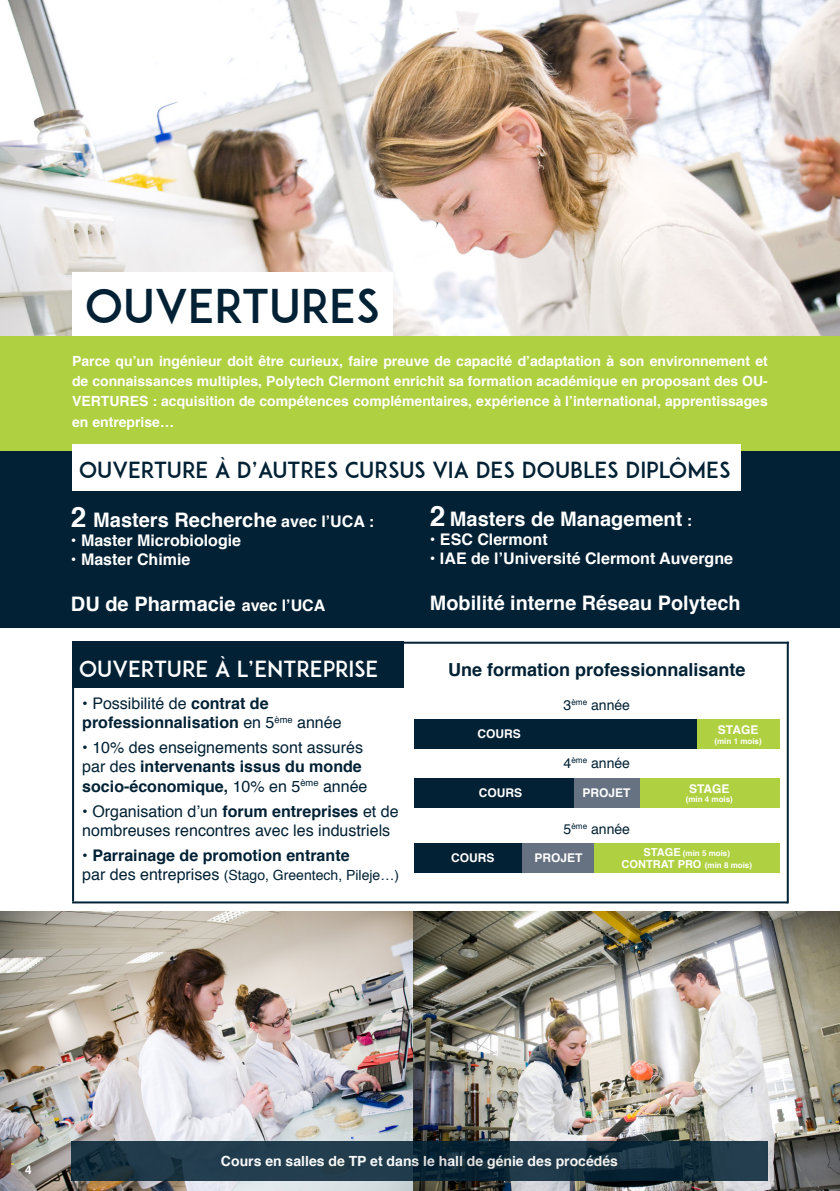
<style>
.page{position:relative;width:840px;height:1191px;background:#fff}
.page>*{position:absolute;margin:0;border:0;box-sizing:border-box;transform-origin:0 0}
.t1{font:46px "ADAM.CGPRO";color:#022134}
.t2{font:22px "ADAM.CGPRO";color:#022134}
.t3{font:22px "ADAM.CGPRO";color:#fff}
.t4{font:700 20px "Helvetica";color:#fff}
.t5{font:700 18px "Helvetica";color:#022134}
.t6{font:16px/19.2px "Helvetica";color:#022134}
.t7{font:700 16px "Helvetica";color:#022134}
.t8{font:700 16px "Helvetica";color:#fff}
.t9{font:700 14px/20px "Helvetica";color:#fff;text-align:justify}
.t10{font:14px "Helvetica";color:#022134}
.t11{font:700 12px "Helvetica";color:#fff}
.t12{font:700 11px "Helvetica";color:#fff}
.t13{font:700 8px "Helvetica";color:#fff}
.s1{font-size:28px}
.s2{font-size:16px}
.s3{font-weight:700}
.s4{font-weight:400}
.s5{font-size:11px}
.s6{font-size:8px}
</style>
<div class="page">
<img style="left:0;top:912px;width:839px;height:279px">
<img style="left:0;top:0;width:839px;height:336px">
<div style="left:0;top:439px;width:839px;height:189px;background:#022134"></div>
<div style="left:72px;top:272px;width:320px;height:66px;background:#fff"></div>
<div style="left:0;top:336px;width:839px;height:115px;background:#afd141"></div>
<svg style="left:71px;top:1141px;width:696px;height:39px;fill:#213b4b"></svg>
<div style="left:414px;top:719px;width:365px;height:30px;background:#022134"></div>
<div style="left:696px;top:719px;width:83px;height:30px;background:#afd141"></div>
<div style="left:414px;top:777px;width:159px;height:30px;background:#022134"></div>
<div style="left:639px;top:777px;width:140px;height:30px;background:#afd141"></div>
<div style="left:573px;top:777px;width:66px;height:30px;background:#667282"></div>
<div style="left:413px;top:843px;width:215px;height:30px;background:#022134"></div>
<div style="left:593px;top:843px;width:186px;height:30px;background:#afd141"></div>
<div style="left:72px;top:444px;width:668px;height:47px;background:#fff"></div>
<div style="left:72px;top:641px;width:331px;height:47px;background:#022134"></div>
<hr style="left:399px;top:641px;width:389px;height:2px;background:#022134">
<hr style="left:72px;top:901px;width:715px;height:2px;background:#022134">
<hr style="left:786px;top:641px;width:2px;height:262px;background:#022134">
<hr style="left:72px;top:651px;width:2px;height:250px;background:#022134">
<div style="left:522px;top:843px;width:71px;height:30px;background:#667282"></div>
<p class="t1" style="left:84px;top:278px;width:297px">OUVERTURES</p>
<p class="t9" style="left:72px;top:352px;width:697px">Parce qu’un ingénieur doit être curieux, faire preuve de capacité d’adaptation à son environnement et de connaissances multiples, Polytech Clermont enrichit sa formation académique en proposant des OU-VERTURES : acquisition de compétences complémentaires, expérience à l’international, apprentissages en entreprise…</p>
<p class="t2" style="left:79px;top:456px;width:653px">OUVERTURE À D’AUTRES CURSUS VIA DES DOUBLES DIPLÔMES</p>
<p class="t4" style="left:71px;top:504px;width:304px"><span class="s1">2</span> Masters Recherche <span class="s2">avec l’UCA :</span></p>
<p class="t8" style="left:71px;top:527px;width:172px">• Master Microbiologie</p>
<p class="t8" style="left:71px;top:547px;width:121px">• Master Chimie</p>
<p class="t4" style="left:71px;top:588px;width:256px">DU de Pharmacie <span class="s2">avec l’UCA</span></p>
<p class="t3" style="left:79px;top:656px;width:301px">OUVERTURE À L’ENTREPRISE</p>
<p class="t6" style="left:82px;top:694px;width:188px">• Possibilité de <span class="s3">contrat de</span></p>
<p class="t7" style="left:82px;top:710px;width:261px">professionnalisation <span class="s4">en 5</span><sup>ème</sup> <span class="s4">année</span></p>
<p class="t6" style="left:82px;top:738px;width:282px">• 10% des enseignements sont assurés</p>
<p class="t7" style="left:82px;top:754px;width:281px"><span class="s4">par des</span> intervenants issus du monde</p>
<p class="t7" style="left:82px;top:773px;width:286px">socio-économique, <span class="s4">10% en 5</span><sup>ème</sup> <span class="s4">année</span></p>
<p class="t6" style="left:82px;top:802px;width:317px">• Organisation d’un <span class="s3">forum entreprises</span> et de nombreuses rencontres avec les industriels</p>
<p class="t7" style="left:82px;top:842px;width:268px"><span class="s4">•</span> Parrainage de promotion entrante</p>
<p class="t10" style="left:82px;top:864px;width:318px"><span class="s2">par des entreprises</span> (Stago, Greentech, Pileje…)</p>
<p class="t4" style="left:429px;top:502px;width:264px"><span class="s1">2</span> Masters de Management <span class="s2">:</span></p>
<p class="t8" style="left:429px;top:526px;width:119px">• ESC Clermont</p>
<p class="t8" style="left:429px;top:545px;width:304px">• IAE de l’Université Clermont Auvergne</p>
<p class="t4" style="left:429px;top:587px;width:312px">Mobilité interne Réseau Polytech</p>
<p class="t5" style="left:448px;top:654px;width:299px">Une formation professionnalisante</p>
<p class="t10" style="left:563px;top:694px;width:68px">3<sup>ème</sup> année</p>
<p class="t11" style="left:477px;top:724px;width:45px">COURS</p>
<p class="t11" style="left:717px;top:720px;width:42px">STAGE</p>
<p class="t13" style="left:714px;top:734px;width:49px">(min 1 mois)</p>
<p class="t10" style="left:563px;top:752px;width:68px">4<sup>ème</sup> année</p>
<p class="t11" style="left:478px;top:783px;width:45px">COURS</p>
<p class="t11" style="left:688px;top:779px;width:42px">STAGE</p>
<p class="t13" style="left:685px;top:793px;width:49px">(min 4 mois)</p>
<p class="t11" style="left:582px;top:783px;width:50px">PROJET</p>
<p class="t11" style="left:451px;top:848px;width:45px">COURS</p>
<p class="t10" style="left:563px;top:817px;width:68px">5<sup>ème</sup> année</p>
<p class="t11" style="left:534px;top:848px;width:50px">PROJET</p>
<p class="t13" style="left:643px;top:846px;width:88px"><span class="s5">STAGE</span> (min 5 mois)</p>
<p class="t12" style="left:621px;top:855px;width:132px">CONTRAT PRO <span class="s6">(min 8 mois)</span></p>
<p class="t11" style="left:25px;top:1159px;width:8px">4</p>
<p class="t9" style="left:221px;top:1150px;width:398px">Cours en salles de TP et dans le hall de génie des procédés</p>
</div>
